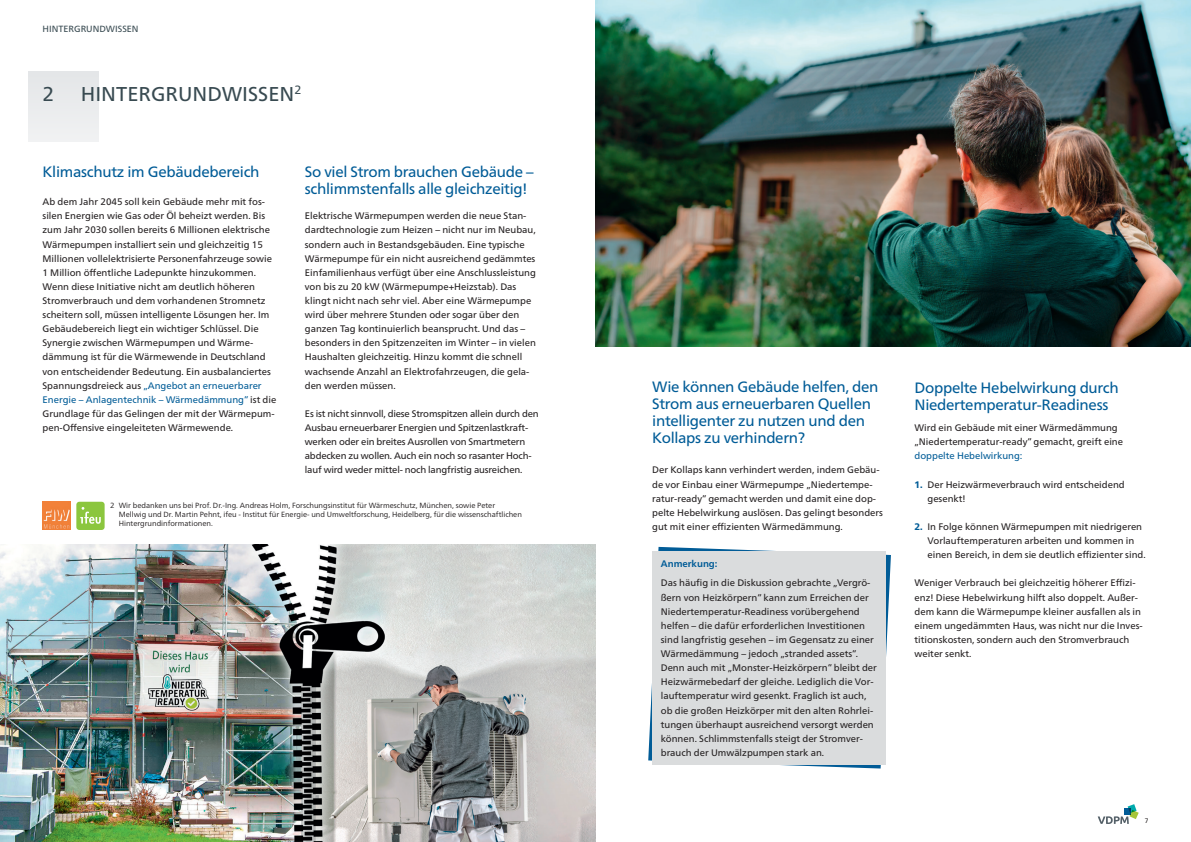
<style>
.page{position:relative;width:1191px;height:842px;background:#fff}
.page>*{position:absolute;margin:0;border:0;box-sizing:border-box;transform-origin:0 0}
.t1{font:20px "Frutiger Neue LT Pro";color:#384a51}
.t2{font:15px/17px "Frutiger Neue LT Pro";letter-spacing:-.02em;color:#015c97}
.t3{font:9.5px/14.1px "Frutiger Neue LT Pro";color:#231f20}
.t4{font:9.5px/14.1px "Frutiger Neue LT Pro";letter-spacing:-.02em;color:#231f20}
.t5{font:9.5px "Frutiger Neue LT Pro";color:#015c97}
.t6{font:700 9.5px "Frutiger Neue LT Pro";color:#015c97}
.t7{font:9px "Frutiger Neue LT Pro";color:#384a51}
.t8{font:7.5px/9px "Frutiger Neue LT Pro";color:#231f20}
.t9{font:6.5px "Frutiger Neue LT Pro";color:#231f20}
.s1{color:#015c97}
.s2{font-weight:800;color:#015c97}
</style>
<div class="page">
<svg style="left:1097px;top:804px;width:41px;height:20px"></svg>
<svg style="left:648px;top:547px;width:243px;height:221px"></svg>
<div style="left:652px;top:551px;width:234px;height:213px;background:#dadcdd"></div>
<img style="left:595px;top:0;width:596px;height:346px">
<div style="left:28px;top:71px;width:71px;height:71px;background:#e4e6e8"></div>
<img style="left:0;top:544px;width:595px;height:298px">
<img style="left:43px;top:502px;width:28px;height:28px">
<div style="left:76px;top:502px;width:29px;height:28px;background:#8bc63e;border-radius:3px"></div>
<svg style="left:80px;top:507px;width:21px;height:17px"></svg>
<p class="t7" style="left:43px;top:23px;width:98px">H intergrundwissen</p>
<h1 class="t1" style="left:43px;top:81px;width:260px">2 H intergrundwissen<sup>2</sup></h1>
<h2 class="t2" style="left:43px;top:163px;width:218px">Klimaschutz im Gebäudebereich</h2>
<p class="t3" style="left:43px;top:195px;width:235px">Ab dem Jahr 2045 soll kein Gebäude mehr mit fos&shy;silen Energien wie Gas oder Öl beheizt werden. Bis zum Jahr 2030 sollen bereits 6 M illionen elektrische Wärmepumpen installiert sein und gleichzeitig 15<br>M illionen vollelektrisierte Personenfahrzeuge sowie 1 M illion öffentliche Ladepunkte hinzukommen.<br>Wenn diese I nitiative nicht am deutlich höheren Stromverbrauch und dem vorhandenen Stromnetz scheitern soll, müssen intelligente Lösungen her. I m Gebäudebereich liegt ein wichtiger Schlüssel. Die Synergie zwischen Wärmepumpen und Wärme&shy;dämmung ist für die Wärmewende in Deutschland von entscheidender Bedeutung. Ein ausbalanciertes Spannungsdreieck aus <span class="s1">„Angebot an erneuerbarer Energie – Anlagentechnik – Wärmedämmung“</span> ist die Grundlage für das Gelingen der mit der Wärmepum&shy;pen-Offensive eingeleiteten Wärmewende.</p>
<h2 class="t2" style="left:305px;top:163px;width:230px">So viel Strom brauchen Gebäude – schlimmstenfalls alle gleichzeitig!</h2>
<p class="t3" style="left:305px;top:209px;width:233px">E lektrische Wärmepumpen werden die neue Stan&shy;dardtechnologie zum Heizen – nicht nur im Neubau, sondern auch in Bestandsgebäuden. Eine typische Wärmepumpe für ein nicht ausreichend gedämmtes Einfamilienhaus verfügt über eine Anschlussleistung von bis zu 20 kW (Wärmepumpe+Heizstab). Das klingt nicht nach sehr viel. Aber eine Wärmepumpe wird über mehrere Stunden oder sogar über den ganzen Tag kontinuierlich beansprucht. U nd das – besonders in den Spitzenzeiten im Winter – in vielen Haushalten gleichzeitig. H inzu kommt die schnell wachsende Anzahl an E lektrofahrzeugen, die gela&shy;den werden müssen.</p>
<p class="t4" style="left:305px;top:406px;width:235px">Es ist nicht sinnvoll, diese Stromspitzen allein durch den Ausbau erneuerbarer Energien und Spitzenlastkraft&shy;werken oder ein breites Ausrollen von Smartmetern abdecken zu wollen. Auch ein noch so rasanter Hoch&shy;lauf wird weder mittel- noch langfristig ausreichen.</p>
<p class="t8" style="left:119px;top:500px;width:405px;text-indent:-9px">2 Wir bedanken uns bei Prof. Dr.-Ing. Andreas Holm, Forschungsinstitut für Wärmeschutz, München, sowie Peter<br>Mellwig und Dr. Martin Pehnt, ifeu - Institut für Energie- und Umweltforschung, Heidelberg, für die wissenschaftlichen<br>Hintergrundinformationen.</p>
<h2 class="t2" style="left:652px;top:378px;width:228px">Wie können Gebäude helfen, den<br>Strom aus erneuerbaren Quellen intelligenter zu nutzen und den<br>Kollaps zu verhindern?</h2>
<p class="t3" style="left:652px;top:463px;width:232px">Der Kollaps kann verhindert werden, indem Gebäu&shy;de vor Einbau einer Wärmepumpe „N iedertempe&shy;ratur-ready“ gemacht werden und damit eine dop&shy;pelte Hebelwirkung auslösen. Das gelingt besonders gut mit einer effizienten Wärmedämmung.</p>
<p class="t6" style="left:661px;top:558px;width:58px">Anmerkung:</p>
<p class="t3" style="left:661px;top:576px;width:217px">Das häufig in die Diskussion gebrachte „Vergrö&shy;ßern von Heizkörpern“ kann zum Erreichen der<br>N iedertemperatur-Readiness vorübergehend helfen – die dafür erforderlichen I nvestitionen sind langfristig gesehen – im Gegensatz zu einer Wärmedämmung – jedoch „stranded assets“.<br>Denn auch mit „Monster-Heizkörpern“ bleibt der Heizwärmebedarf der gleiche. Lediglich die Vor&shy;lauftemperatur wird gesenkt. Fraglich ist auch, ob die großen Heizkörper mit den alten Rohrlei&shy;tungen überhaupt ausreichend versorgt werden können. Schlimmstenfalls steigt der Stromver&shy;brauch der U mwälzpumpen stark an.</p>
<h2 class="t2" style="left:914px;top:379px;width:206px">Doppelte Hebelwirkung durch<br>N iedertemperatur-Readiness</h2>
<p class="t3" style="left:914px;top:421px;width:210px">Wird ein Gebäude mit einer Wärmedämmung „N iedertemperatur-ready“ gemacht, greift eine</p>
<p class="t5" style="left:914px;top:450px;width:110px">doppelte Hebelwirkung:</p>
<p class="t3" style="left:927px;top:477px;width:199px;text-indent:-13px"><span class="s2">1.</span> Der Heizwärmeverbrauch wird entscheidend gesenkt!</p>
<p class="t3" style="left:927px;top:519px;width:220px;text-indent:-13px"><span class="s2">2.</span> I n Folge können Wärmepumpen mit niedrigeren<br>Vorlauftemperaturen arbeiten und kommen in einen Bereich, in dem sie deutlich effizienter sind.</p>
<p class="t3" style="left:914px;top:576px;width:229px">Weniger Verbrauch bei gleichzeitig höherer Effizi&shy;enz! Diese Hebelwirkung hilft also doppelt. Außer&shy;dem kann die Wärmepumpe kleiner ausfallen als in einem ungedämmten Haus, was nicht nur die I nves&shy;titionskosten, sondern auch den Stromverbrauch weiter senkt.</p>
<p class="t9" style="left:1144px;top:817px;width:5px">7</p>
</div>
